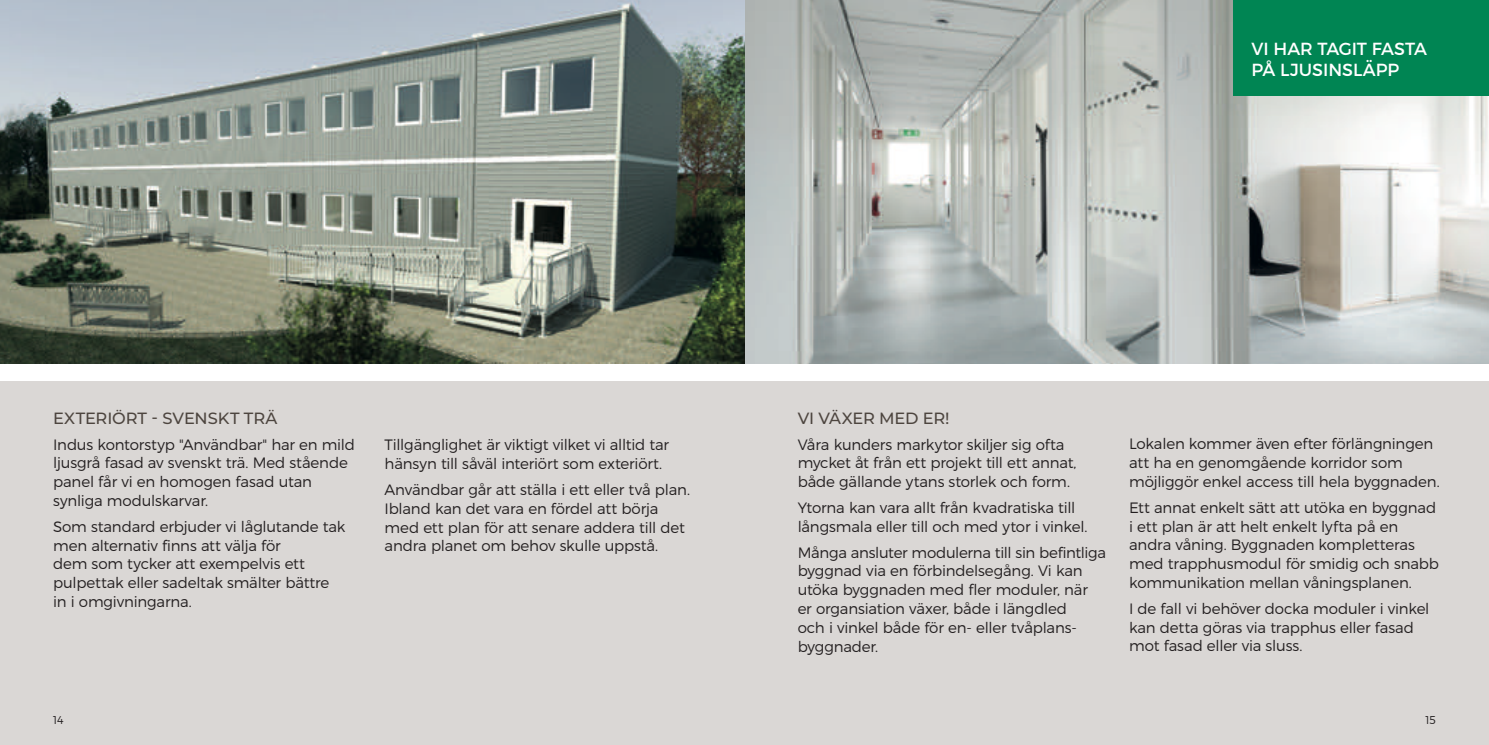
<style>
.page{position:relative;width:1489px;height:745px;background:#fff}
.page>*{position:absolute;margin:0;border:0;box-sizing:border-box;transform-origin:0 0}
.t1{font:17.5px/21px "Montserrat";letter-spacing:-.005em;color:#fff}
.t2{font:500 16.25px "Montserrat";letter-spacing:-.005em;color:#4d453f}
.t3{font:300 15px/18.8px "Montserrat";letter-spacing:-.01em;color:#231f20}
.t4{font:300 11.25px "Montserrat";color:#231f20}
</style>
<div class="page">
<img style="left:0;top:0;width:1488px;height:363px">
<div style="left:0;top:381px;width:1488px;height:363px;background:#dad7d5"></div>
<svg style="left:53px;top:53px;width:113px;height:137px"></svg>
<div style="left:1233px;top:0;width:255px;height:96px;background:#008553"></div>
<p class="t1" style="left:1251px;top:38px;width:177px">VI HAR TAGIT FASTA<br>PÅ LJUSINSLÄPP</p>
<p class="t2" style="left:53px;top:406px;width:226px">EXTERIÖRT - SVENSKT TRÄ</p>
<p class="t3" style="left:53px;top:434px;width:303px">Indus kontorstyp "Användbar" har en mild ljusgrå fasad av svenskt trä. Med stående panel får vi en homogen fasad utan synliga modulskarvar.</p>
<p class="t3" style="left:53px;top:516px;width:294px">Som standard erbjuder vi låglutande tak men alternativ finns att välja för<br>dem som tycker att exempelvis ett pulpettak eller sadeltak smälter bättre in i omgivningarna.</p>
<p class="t3" style="left:384px;top:435px;width:286px">Tillgänglighet är viktigt vilket vi alltid tar hänsyn till såväl interiört som exteriört.</p>
<p class="t3" style="left:384px;top:479px;width:307px">Användbar går att ställa i ett eller två plan.<br>Ibland kan det vara en fördel att börja med ett plan för att senare addera till det andra planet om behov skulle uppstå.</p>
<p class="t2" style="left:797px;top:406px;width:153px">VI VÄXER MED ER!</p>
<p class="t3" style="left:797px;top:434px;width:280px">Våra kunders markytor skiljer sig ofta mycket åt från ett projekt till ett annat, både gällande ytans storlek och form.</p>
<p class="t3" style="left:797px;top:497px;width:291px">Ytorna kan vara allt från kvadratiska till långsmala eller till och med ytor i vinkel.</p>
<p class="t3" style="left:797px;top:542px;width:310px">Många ansluter modulerna till sin befintliga byggnad via en förbindelsegång. Vi kan utöka byggnaden med fler moduler, när<br>er organsiation växer, både i längdled<br>och i vinkel både för en- eller tvåplans&shy;byggnader.</p>
<p class="t3" style="left:1129px;top:434px;width:312px">Lokalen kommer även efter förlängningen att ha en genomgående korridor som möjliggör enkel access till hela byggnaden.</p>
<p class="t3" style="left:1129px;top:497px;width:311px">Ett annat enkelt sätt att utöka en byggnad i ett plan är att helt enkelt lyfta på en andra våning. Byggnaden kompletteras med trapphusmodul för smidig och snabb kommunikation mellan våningsplanen.</p>
<p class="t3" style="left:1129px;top:598px;width:302px">I de fall vi behöver docka moduler i vinkel kan detta göras via trapphus eller fasad mot fasad eller via sluss.</p>
<p class="t4" style="left:53px;top:712px;width:12px">14</p>
<p class="t4" style="left:1425px;top:712px;width:12px">15</p>
</div>
